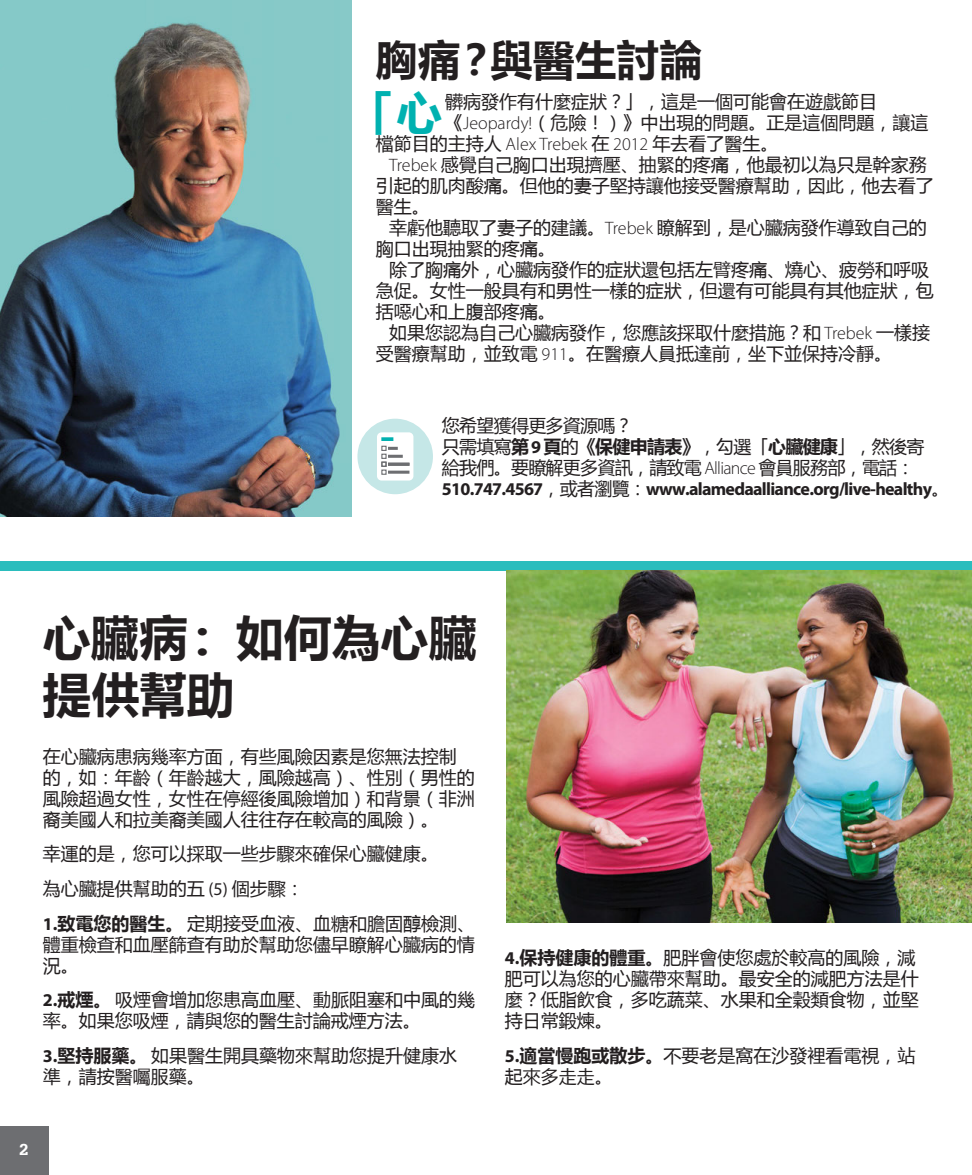
<style>
.page{position:relative;width:972px;height:1175px;background:#fff}
.page>*{position:absolute;margin:0;border:0;box-sizing:border-box;transform-origin:0 0}
.t1{font:700 48px/57px "Microsoft Ya Hei";color:#231f20}
.t2{font:700 45.75px "Microsoft Ya Hei";color:#00b1b0}
.t3{font:700 42px "Microsoft Ya Hei";letter-spacing:.005em;color:#231f20}
.t4{font:18px/21px "Microsoft Ya Hei";color:#231f20}
.t5{font:18px/21px "Microsoft Ya Hei";letter-spacing:-.04em;color:#231f20}
.t6{font:700 18px "Myriad Pro";letter-spacing:-.04em;color:#231f20}
.t7{font:500 16.5px "Serifa BEFOP";color:#fff}
.s1{font-family:"Myriad Pro";font-weight:300}
.s2{font-weight:700}
.s3{font-family:"Myriad Pro";font-weight:700}
.s4{font-family:"Microsoft Ya Hei";font-weight:400}
.s5{font-family:"Myriad Pro"}
</style>
<div class="page">
<div style="left:0;top:1126px;width:49px;height:49px;background:#6d6e71"></div>
<div style="left:0;top:561px;width:972px;height:9px;background:#2bbdbd"></div>
<img style="left:507px;top:570px;width:465px;height:352px">
<div style="left:357px;top:419px;width:76px;height:75px;background:#c5e7e7;border-radius:50%"></div>
<div style="left:377px;top:432px;width:36px;height:48px;background:#fff;border-radius:5px"></div>
<svg style="left:381px;top:437px;width:12px;height:4px"></svg>
<hr style="left:388px;top:455px;width:15px;height:3px;background:#6d6e71">
<hr style="left:388px;top:463px;width:21px;height:3px;background:#6d6e71">
<svg style="left:381px;top:445px;width:17px;height:30px"></svg>
<svg style="left:388px;top:470px;width:21px;height:4px"></svg>
<img style="left:0;top:0;width:352px;height:516px">
<h3 class="t3" style="left:376px;top:31px;width:328px">胸痛？與醫生討論</h3>
<h2 class="t2" style="left:348px;top:80px;width:96px">「心</h2>
<p class="t4" style="left:445px;top:90px;width:433px">髒病發作有什麼症狀？」，這是一個可能會在遊戲節目</p>
<p class="t4" style="left:445px;top:111px;width:485px">《<span class="s1">Jeopardy!</span>（危險！）》中出現的問題。正是這個問題，讓這</p>
<p class="t4" style="left:376px;top:132px;width:404px">檔節目的主持人 <span class="s1">Alex Trebek</span> 在 <span class="s1">2012</span> 年去看了醫生。</p>
<p class="t4" style="left:389px;top:153px;width:539px"><span class="s1">Trebek</span> 感覺自己胸口出現擠壓、抽緊的疼痛，他最初以為只是幹家務</p>
<p class="t4" style="left:376px;top:174px;width:560px">引起的肌肉酸痛。但他的妻子堅持讓他接受醫療幫助，因此，他去看了</p>
<p class="t4" style="left:376px;top:195px;width:55px">醫生。</p>
<p class="t4" style="left:389px;top:216px;width:539px">幸虧他聽取了妻子的建議。<span class="s1">Trebek</span> 瞭解到，是心臟病發作導致自己的</p>
<p class="t4" style="left:376px;top:237px;width:181px">胸口出現抽緊的疼痛。</p>
<p class="t4" style="left:389px;top:258px;width:542px">除了胸痛外，心臟病發作的症狀還包括左臂疼痛、燒心、疲勞和呼吸</p>
<p class="t4" style="left:376px;top:279px;width:560px">急促。女性一般具有和男性一樣的症狀，但還有可能具有其他症狀，包</p>
<p class="t4" style="left:376px;top:300px;width:181px">括噁心和上腹部疼痛。</p>
<p class="t4" style="left:389px;top:321px;width:542px">如果您認為自己心臟病發作，您應該採取什麼措施？和 <span class="s1">Trebek</span> 一樣接</p>
<p class="t4" style="left:376px;top:342px;width:518px">受醫療幫助，並致電 <span class="s1">911</span>。在醫療人員抵達前，坐下並保持冷靜。</p>
<p class="t5" style="left:442px;top:415px;width:484px">您希望獲得更多資源嗎？<br>只需填寫<span class="s2">第</span> <span class="s3">9</span> <span class="s2">頁</span>的<span class="s2">《保健申請表》</span>，勾選「<span class="s2">心臟健康</span>」，然後寄給我們。要瞭解更多資訊，請致電 <span class="s1">Alliance</span> 會員服務部，電話：</p>
<p class="t6" style="left:442px;top:477px;width:509px">510.747.4567<span class="s4">，或者瀏覽：</span>www.alamedaalliance.org/live-healthy<span class="s4">。</span></p>
<h1 class="t1" style="left:43px;top:607px;width:435px">心臟病：如何為心臟提供幫助</h1>
<p class="t4" style="left:43px;top:745px;width:433px">在心臟病患病幾率方面，有些風險因素是您無法控制的，如：年齡（年齡越大，風險越高）、性別（男性的風險超過女性，女性在停經後風險增加）和背景（非洲裔美國人和拉美裔美國人往往存在較高的風險）。</p>
<p class="t4" style="left:43px;top:836px;width:434px;line-height:34.5px">幸運的是，您可以採取一些步驟來確保心臟健康。<br>為心臟提供幫助的五 <span class="s5">(5)</span> 個步驟：<br><span class="s3">1.</span><span class="s2">致電您的醫生。</span>定期接受血液、血糖和膽固醇檢測、</p>
<p class="t4" style="left:43px;top:933px;width:433px">體重檢查和血壓篩查有助於幫助您儘早瞭解心臟病的情況。</p>
<p class="t4" style="left:43px;top:988px;width:434px"><span class="s3">2.</span><span class="s2">戒煙。</span>吸煙會增加您患高血壓、動脈阻塞和中風的幾率。如果您吸煙，請與您的醫生討論戒煙方法。</p>
<p class="t4" style="left:43px;top:1044px;width:416px"><span class="s3">3.</span><span class="s2">堅持服藥。</span>如果醫生開具藥物來幫助您提升健康水準，請按醫囑服藥。</p>
<p class="t7" style="left:19px;top:1139px;width:11px">2</p>
<p class="t4" style="left:505px;top:946px;width:416px"><span class="s3">4.</span><span class="s2">保持健康的體重。</span>肥胖會使您處於較高的風險，減肥可以為您的心臟帶來幫助。最安全的減肥方法是什麼？低脂飲食，多吃蔬菜、水果和全穀類食物，並堅持日常鍛煉。</p>
<p class="t4" style="left:505px;top:1044px;width:412px"><span class="s3">5.</span><span class="s2">適當慢跑或散步。</span>不要老是窩在沙發裡看電視，站起來多走走。</p>
</div>
